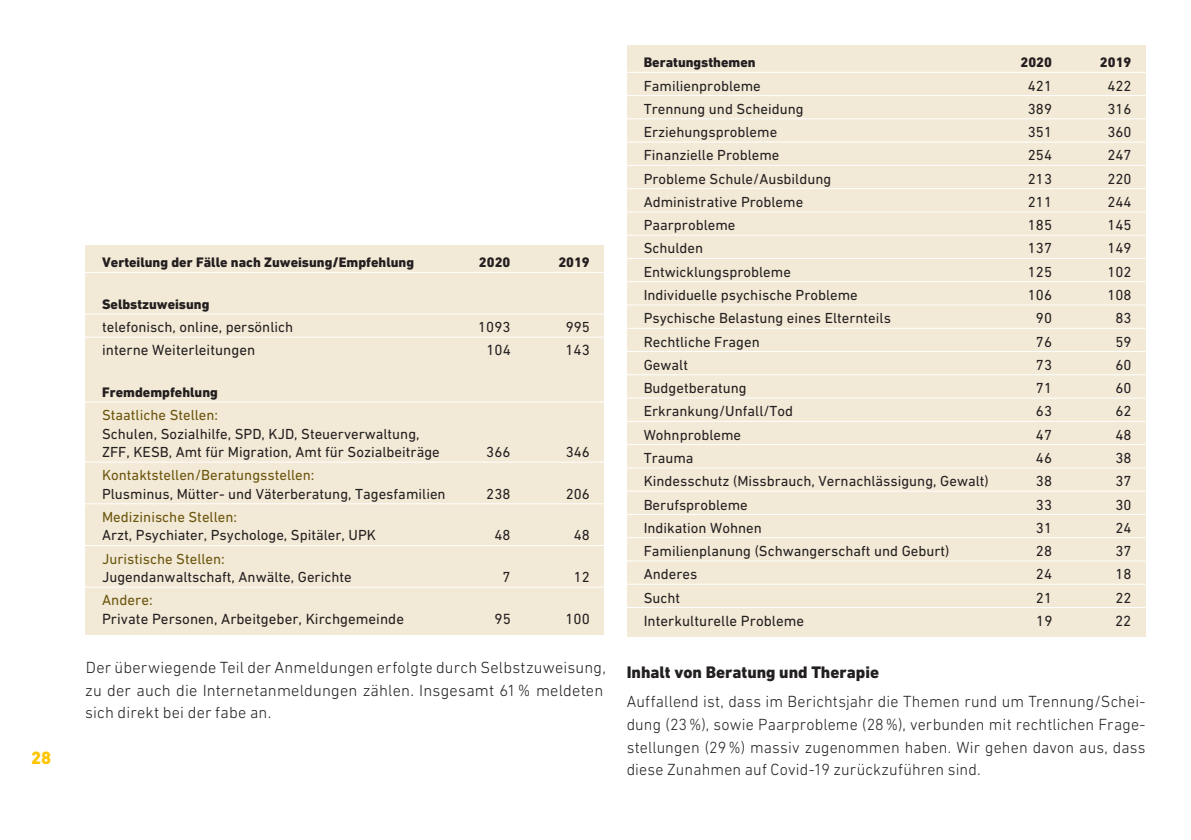
<style>
.page{position:relative;width:1191px;height:840px;background:#fff}
.page>*{position:absolute;margin:0;border:0;box-sizing:border-box;transform-origin:0 0}
.t1{font:800 18px "DIN Next LT Pro";color:#ffc500}
.t2{font:800 17px "DIN Next LT Pro";color:#231f20}
.t3{font:300 16.4px/22.8px "DIN Next LT Pro";letter-spacing:.01em;color:#231f20}
.t4{font:15px "DIN Next LT Pro";color:#231f20}
.t5{font:15px "DIN Next LT Pro";color:#6b540c}
.t6{font:14.8px/18.6px "DIN Next LT Pro";color:#231f20}
.t7{font:14.8px "DIN Next LT Pro";color:#6b540c}
.t8{font:800 14px "DIN Next LT Pro";color:#231f20}
</style>
<div class="page">
<div style="left:85px;top:245px;width:519px;height:389px;background:#f2ead6"></div>
<hr style="left:74px;top:272px;width:530px;height:1px;background:#fff">
<hr style="left:74px;top:313px;width:530px;height:1px;background:#fff">
<hr style="left:74px;top:336px;width:530px;height:1px;background:#fff">
<hr style="left:74px;top:401px;width:530px;height:1px;background:#fff">
<hr style="left:74px;top:461px;width:530px;height:1px;background:#fff">
<hr style="left:74px;top:503px;width:530px;height:1px;background:#fff">
<hr style="left:74px;top:544px;width:530px;height:1px;background:#fff">
<hr style="left:74px;top:586px;width:530px;height:1px;background:#fff">
<div style="left:626px;top:45px;width:519px;height:591px;background:#f2ead6"></div>
<hr style="left:615px;top:72px;width:530px;height:1px;background:#fff">
<hr style="left:615px;top:95px;width:530px;height:1px;background:#fff">
<hr style="left:615px;top:118px;width:530px;height:1px;background:#fff">
<hr style="left:615px;top:141px;width:530px;height:1px;background:#fff">
<hr style="left:615px;top:165px;width:530px;height:1px;background:#fff">
<hr style="left:615px;top:188px;width:530px;height:1px;background:#fff">
<hr style="left:615px;top:211px;width:530px;height:1px;background:#fff">
<hr style="left:615px;top:234px;width:530px;height:1px;background:#fff">
<hr style="left:615px;top:258px;width:530px;height:1px;background:#fff">
<hr style="left:615px;top:281px;width:530px;height:1px;background:#fff">
<hr style="left:615px;top:304px;width:530px;height:1px;background:#fff">
<hr style="left:615px;top:327px;width:530px;height:1px;background:#fff">
<hr style="left:615px;top:351px;width:530px;height:1px;background:#fff">
<hr style="left:615px;top:374px;width:530px;height:1px;background:#fff">
<hr style="left:615px;top:397px;width:530px;height:1px;background:#fff">
<hr style="left:615px;top:420px;width:530px;height:1px;background:#fff">
<hr style="left:615px;top:444px;width:530px;height:1px;background:#fff">
<hr style="left:615px;top:467px;width:530px;height:1px;background:#fff">
<hr style="left:615px;top:490px;width:530px;height:1px;background:#fff">
<hr style="left:615px;top:513px;width:530px;height:1px;background:#fff">
<hr style="left:615px;top:537px;width:530px;height:1px;background:#fff">
<hr style="left:615px;top:560px;width:530px;height:1px;background:#fff">
<hr style="left:615px;top:583px;width:530px;height:1px;background:#fff">
<hr style="left:615px;top:606px;width:530px;height:1px;background:#fff">
<p class="t1" style="left:31px;top:746px;width:22px">28</p>
<p class="t8" style="left:643px;top:54px;width:113px">Beratungsthemen</p>
<p class="t8" style="left:1020px;top:54px;width:33px">2020</p>
<p class="t8" style="left:1100px;top:54px;width:33px">2019</p>
<p class="t6" style="left:643px;top:76px;width:119px">Familienprobleme</p>
<p class="t6" style="left:1028px;top:76px;width:26px">421</p>
<p class="t6" style="left:1107px;top:76px;width:26px">422</p>
<p class="t6" style="left:643px;top:99px;width:161px">Trennung und Scheidung</p>
<p class="t6" style="left:1028px;top:99px;width:26px">389</p>
<p class="t6" style="left:1107px;top:99px;width:26px">316</p>
<p class="t6" style="left:643px;top:122px;width:135px">Erziehungsprobleme</p>
<p class="t6" style="left:1028px;top:122px;width:26px">351</p>
<p class="t6" style="left:1107px;top:122px;width:26px">360</p>
<p class="t6" style="left:643px;top:146px;width:137px">Finanzielle Probleme</p>
<p class="t6" style="left:1028px;top:146px;width:26px">254</p>
<p class="t6" style="left:1107px;top:146px;width:26px">247</p>
<p class="t6" style="left:643px;top:169px;width:189px">Probleme Schule/Ausbildung</p>
<p class="t6" style="left:1028px;top:169px;width:26px">213</p>
<p class="t6" style="left:1107px;top:169px;width:26px">220</p>
<p class="t6" style="left:643px;top:192px;width:161px">Administrative Probleme</p>
<p class="t6" style="left:1028px;top:192px;width:26px">211</p>
<p class="t6" style="left:1107px;top:192px;width:26px">244</p>
<p class="t6" style="left:643px;top:215px;width:93px">Paarprobleme</p>
<p class="t6" style="left:1028px;top:215px;width:26px">185</p>
<p class="t6" style="left:1107px;top:215px;width:26px">145</p>
<p class="t6" style="left:643px;top:239px;width:61px">Schulden</p>
<p class="t6" style="left:1028px;top:239px;width:26px">137</p>
<p class="t6" style="left:1107px;top:239px;width:26px">149</p>
<p class="t6" style="left:643px;top:262px;width:149px">Entwicklungsprobleme</p>
<p class="t6" style="left:1028px;top:262px;width:26px">125</p>
<p class="t6" style="left:1107px;top:262px;width:26px">102</p>
<p class="t6" style="left:643px;top:285px;width:216px">Individuelle psychische Probleme</p>
<p class="t6" style="left:1028px;top:285px;width:26px">106</p>
<p class="t6" style="left:1107px;top:285px;width:26px">108</p>
<p class="t6" style="left:643px;top:308px;width:249px">Psychische Belastung eines Elternteils</p>
<p class="t6" style="left:1036px;top:308px;width:18px">90</p>
<p class="t6" style="left:1115px;top:308px;width:18px">83</p>
<p class="t6" style="left:643px;top:332px;width:118px">Rechtliche Fragen</p>
<p class="t6" style="left:1036px;top:332px;width:18px">76</p>
<p class="t6" style="left:1115px;top:332px;width:18px">59</p>
<p class="t6" style="left:643px;top:355px;width:46px">Gewalt</p>
<p class="t6" style="left:1036px;top:355px;width:18px">73</p>
<p class="t6" style="left:1115px;top:355px;width:18px">60</p>
<p class="t6" style="left:643px;top:378px;width:104px">Budgetberatung</p>
<p class="t6" style="left:1036px;top:378px;width:18px">71</p>
<p class="t6" style="left:1115px;top:378px;width:18px">60</p>
<p class="t6" style="left:643px;top:401px;width:151px">Erkrankung/Unfall/Tod</p>
<p class="t6" style="left:1036px;top:401px;width:18px">63</p>
<p class="t6" style="left:1115px;top:401px;width:18px">62</p>
<p class="t6" style="left:643px;top:425px;width:99px">Wohnprobleme</p>
<p class="t6" style="left:1036px;top:425px;width:18px">47</p>
<p class="t6" style="left:1115px;top:425px;width:18px">48</p>
<p class="t6" style="left:643px;top:448px;width:51px">Trauma</p>
<p class="t6" style="left:1036px;top:448px;width:18px">46</p>
<p class="t6" style="left:1115px;top:448px;width:18px">38</p>
<p class="t6" style="left:643px;top:471px;width:346px">Kindesschutz (Missbrauch, Vernachlässigung, Gewalt)</p>
<p class="t6" style="left:1036px;top:471px;width:18px">38</p>
<p class="t6" style="left:1115px;top:471px;width:18px">37</p>
<p class="t6" style="left:643px;top:494px;width:106px">Berufsprobleme</p>
<p class="t6" style="left:1036px;top:494px;width:18px">33</p>
<p class="t6" style="left:1115px;top:494px;width:18px">30</p>
<p class="t6" style="left:643px;top:518px;width:120px">Indikation Wohnen</p>
<p class="t6" style="left:1036px;top:518px;width:18px">31</p>
<p class="t6" style="left:1115px;top:518px;width:18px">24</p>
<p class="t6" style="left:643px;top:541px;width:307px">Familienplanung (Schwangerschaft und Geburt)</p>
<p class="t6" style="left:1036px;top:541px;width:18px">28</p>
<p class="t6" style="left:1115px;top:541px;width:18px">37</p>
<p class="t6" style="left:643px;top:564px;width:55px">Anderes</p>
<p class="t6" style="left:1036px;top:564px;width:18px">24</p>
<p class="t6" style="left:1115px;top:564px;width:18px">18</p>
<p class="t6" style="left:643px;top:587px;width:38px">Sucht</p>
<p class="t6" style="left:1036px;top:587px;width:18px">21</p>
<p class="t6" style="left:1115px;top:587px;width:18px">22</p>
<p class="t4" style="left:643px;top:611px;width:162px">Interkulturelle Probleme</p>
<p class="t4" style="left:1036px;top:611px;width:18px">19</p>
<p class="t4" style="left:1115px;top:611px;width:18px">22</p>
<p class="t8" style="left:102px;top:254px;width:313px">Verteilung der Fälle nach Zuweisung/Empfehlung</p>
<p class="t8" style="left:479px;top:254px;width:33px">2020</p>
<p class="t8" style="left:558px;top:254px;width:33px">2019</p>
<p class="t8" style="left:102px;top:296px;width:109px">Selbstzuweisung</p>
<p class="t6" style="left:102px;top:317px;width:193px">telefonisch, online, persönlich</p>
<p class="t6" style="left:478px;top:317px;width:34px">1093</p>
<p class="t6" style="left:566px;top:317px;width:26px">995</p>
<p class="t4" style="left:102px;top:341px;width:155px">interne Weiterleitungen</p>
<p class="t4" style="left:486px;top:341px;width:26px">104</p>
<p class="t4" style="left:565px;top:341px;width:26px">143</p>
<p class="t8" style="left:102px;top:383px;width:117px">Fremdempfehlung</p>
<p class="t7" style="left:102px;top:406px;width:118px">Staatliche Stellen:</p>
<p class="t6" style="left:102px;top:424px;width:339px">Schulen, Sozialhilfe, SPD, KJD, Steuerverwaltung,<br>ZFF, KESB, Amt für Migration, Amt für Sozialbeiträge</p>
<p class="t6" style="left:486px;top:442px;width:26px">366</p>
<p class="t6" style="left:566px;top:442px;width:26px">346</p>
<p class="t7" style="left:102px;top:466px;width:214px">Kontaktstellen/Beratungsstellen:</p>
<p class="t6" style="left:102px;top:484px;width:345px">Plusminus, Mütter- und Väterberatung, Tagesfamilien</p>
<p class="t6" style="left:486px;top:484px;width:26px">238</p>
<p class="t6" style="left:566px;top:484px;width:26px">206</p>
<p class="t7" style="left:102px;top:508px;width:136px">Medizinische Stellen:</p>
<p class="t6" style="left:102px;top:525px;width:275px">Arzt, Psychiater, Psychologe, Spitäler, UPK</p>
<p class="t6" style="left:494px;top:525px;width:18px">48</p>
<p class="t6" style="left:574px;top:525px;width:18px">48</p>
<p class="t7" style="left:102px;top:549px;width:124px">Juristische Stellen:</p>
<p class="t6" style="left:102px;top:567px;width:251px">Jugendanwaltschaft, Anwälte, Gerichte</p>
<p class="t6" style="left:502px;top:567px;width:10px">7</p>
<p class="t6" style="left:574px;top:567px;width:18px">12</p>
<p class="t5" style="left:102px;top:591px;width:52px">Andere:</p>
<p class="t4" style="left:102px;top:609px;width:303px">Private Personen, Arbeitgeber, Kirchgemeinde</p>
<p class="t4" style="left:494px;top:609px;width:18px">95</p>
<p class="t4" style="left:565px;top:609px;width:26px">100</p>
<p class="t3" style="left:85px;top:655px;width:522px">Der überwiegende Teil der Anmeldungen erfolgte durch Selbstzuweisung, zu der auch die Internetanmeldungen zählen. Insgesamt 61% meldeten sich direkt bei der fabe an.</p>
<p class="t2" style="left:626px;top:661px;width:254px">Inhalt von Beratung und Therapie</p>
<p class="t3" style="left:626px;top:689px;width:520px;text-align:justify">Auffallend ist, dass im Berichtsjahr die Themen rund um Trennung/Schei&shy;dung (23%), sowie Paarprobleme (28%), verbunden mit rechtlichen Frage&shy;stellungen (29%) massiv zugenommen haben. Wir gehen davon aus, dass diese Zunahmen auf Covid-19 zurückzuführen sind.</p>
</div>
